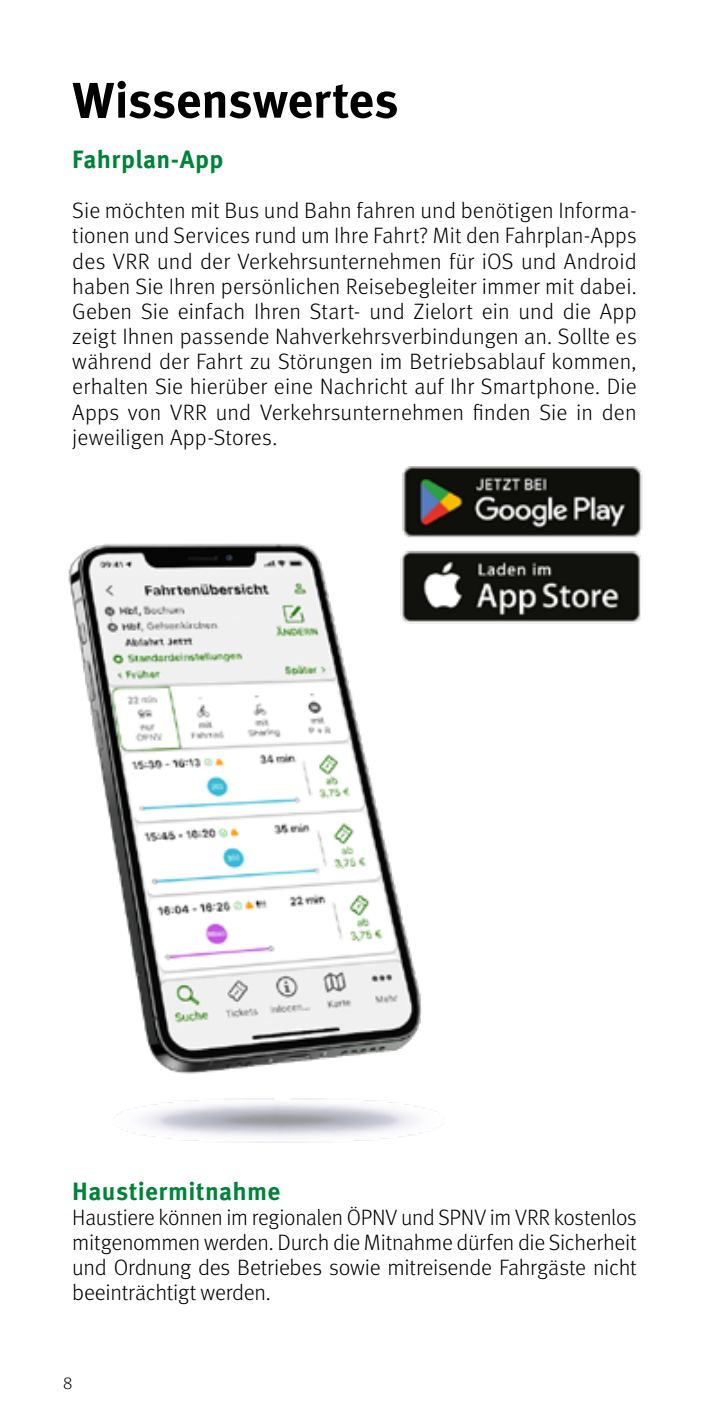
<style>
.page{position:relative;width:709px;height:1418px;background:#fff}
.page>*{position:absolute;margin:0;border:0;box-sizing:border-box;transform-origin:0 0}
.t1{font:700 50px "Meta Pro";letter-spacing:-.01em;color:#000}
.t2{font:700 25px "Meta Pro";letter-spacing:.01em;color:#008339}
.t3{font:300 22.25px/25.2px "Meta Pro";color:#000;text-align:justify}
.t4{font:300 17.5px "Meta Pro";color:#000}
</style>
<div class="page">
<img style="left:68px;top:466px;width:575px;height:677px">
<h1 class="t1" style="left:72px;top:61px;width:328px">Wissenswertes</h1>
<p class="t2" style="left:72px;top:140px;width:153px">Fahrplan-App</p>
<p class="t3" style="left:72px;top:197px;width:566px">Sie möchten mit Bus und Bahn fahren und benötigen Informa&shy;tionen und Services rund um Ihre Fahrt? Mit den Fahrplan-Apps des VRR und der Verkehrsunternehmen für iOS und Android haben Sie Ihren persönlichen Reisebegleiter immer mit dabei.<br>Geben Sie einfach Ihren Start- und Zielort ein und die App zeigt Ihnen passende Nahverkehrsverbindungen an. Sollte es während der Fahrt zu Störungen im Betriebsablauf kommen, erhalten Sie hierüber eine Nachricht auf Ihr Smartphone. Die Apps von VRR und Verkehrsunternehmen finden Sie in den jeweiligen App-Stores.</p>
<p class="t2" style="left:72px;top:1171px;width:209px">Haustiermitnahme</p>
<p class="t3" style="left:72px;top:1203px;width:566px">Haustiere können im regionalen ÖPNV und SPNV im VRR kostenlos mitgenommen werden. Durch die Mitnahme dürfen die Sicherheit und Ordnung des Betriebes sowie mitreisende Fahrgäste nicht beeinträchtigt werden.</p>
<p class="t4" style="left:63px;top:1370px;width:11px">8</p>
</div>
